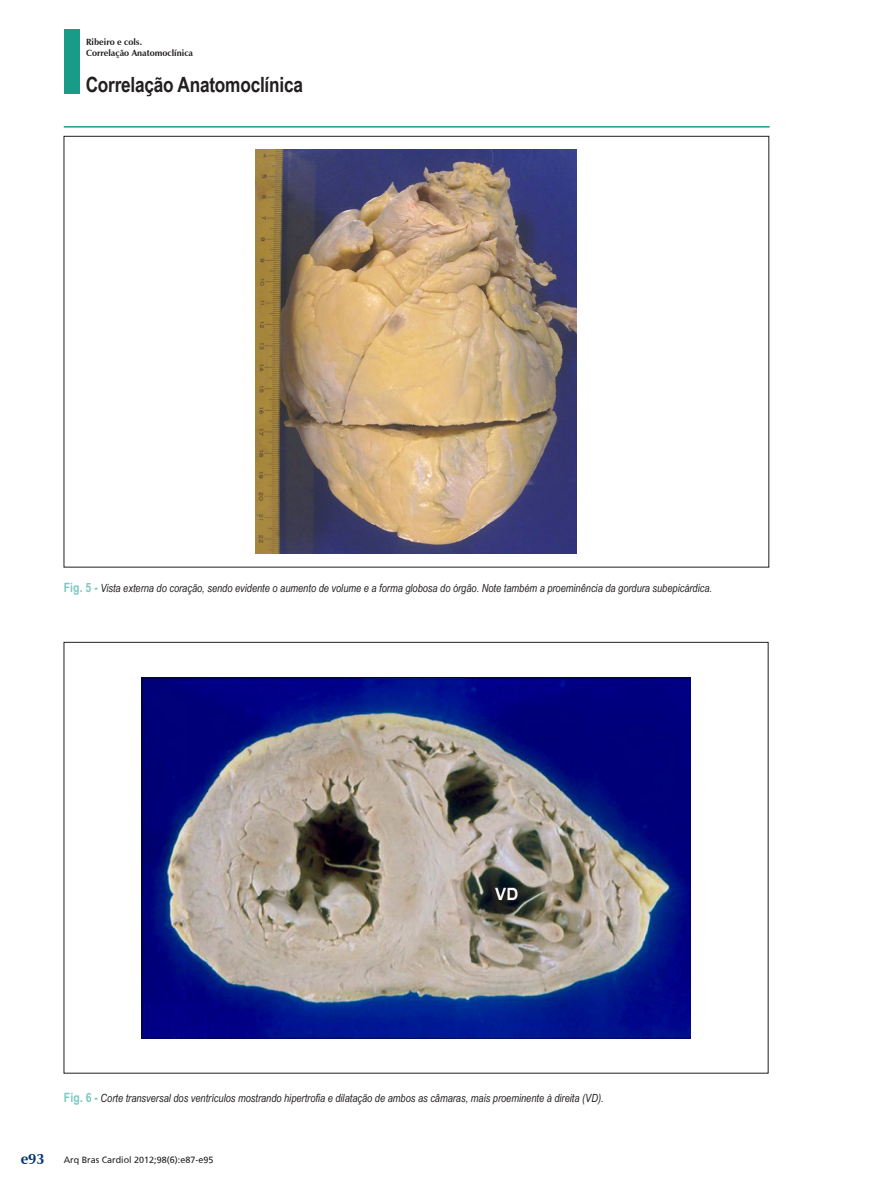
<style>
.page{position:relative;width:893px;height:1191px;background:#fff}
.page>*{position:absolute;margin:0;border:0;box-sizing:border-box;transform-origin:0 0}
.t1{font:700 21px "Arial Narrow";letter-spacing:-.01em;color:#231f20}
.t2{font:700 15px "Zapf Humanist 601 BT";color:#013775}
._03_TABELA_ref{font:italic 11.25px "Arial Narrow";color:#231f20}
.t3{font:700 9px/10.8px "Zapf Humanist 601 BT";color:#231f20}
.t4{font:9px "Frutiger";color:#231f20}
.s1{font-weight:700;font-style:normal;font-size:12.75px;color:#7bc9be}
</style>
<div class="page">
<div style="left:64px;top:29px;width:16px;height:65px;background:#189c88"></div>
<hr style="left:64px;top:126px;width:706px;height:2px;background:#189c88">
<img style="left:256px;top:150px;width:321px;height:403px">
<img style="left:141px;top:677px;width:550px;height:361px">
<p class="t3" style="left:86px;top:37px;width:109px">Ribeiro e cols.<br>Correlação Anatomoclínica</p>
<h1 class="t1" style="left:86px;top:68px;width:219px">Correlação Anatomoclínica</h1>
<p class="_03_TABELA_ref" style="left:64px;top:580px;width:650px"><span class="s1">Fig. 5 -</span> Vista externa do coração, sendo evidente o aumento de volume e a forma globosa do órgão. Note também a proeminência da gordura subepicárdica.</p>
<h2 class="t2" style="left:21px;top:1149px;width:26px">e93</h2>
<p class="_03_TABELA_ref" style="left:64px;top:1090px;width:541px"><span class="s1">Fig. 6 -</span> Corte transversal dos ventrículos mostrando hipertrofia e dilatação de ambos as câmaras, mais proeminente à direita (VD).</p>
<p class="t4" style="left:64px;top:1154px;width:151px">Arq Bras Cardiol 2012;98(6):e87-e95</p>
</div>
